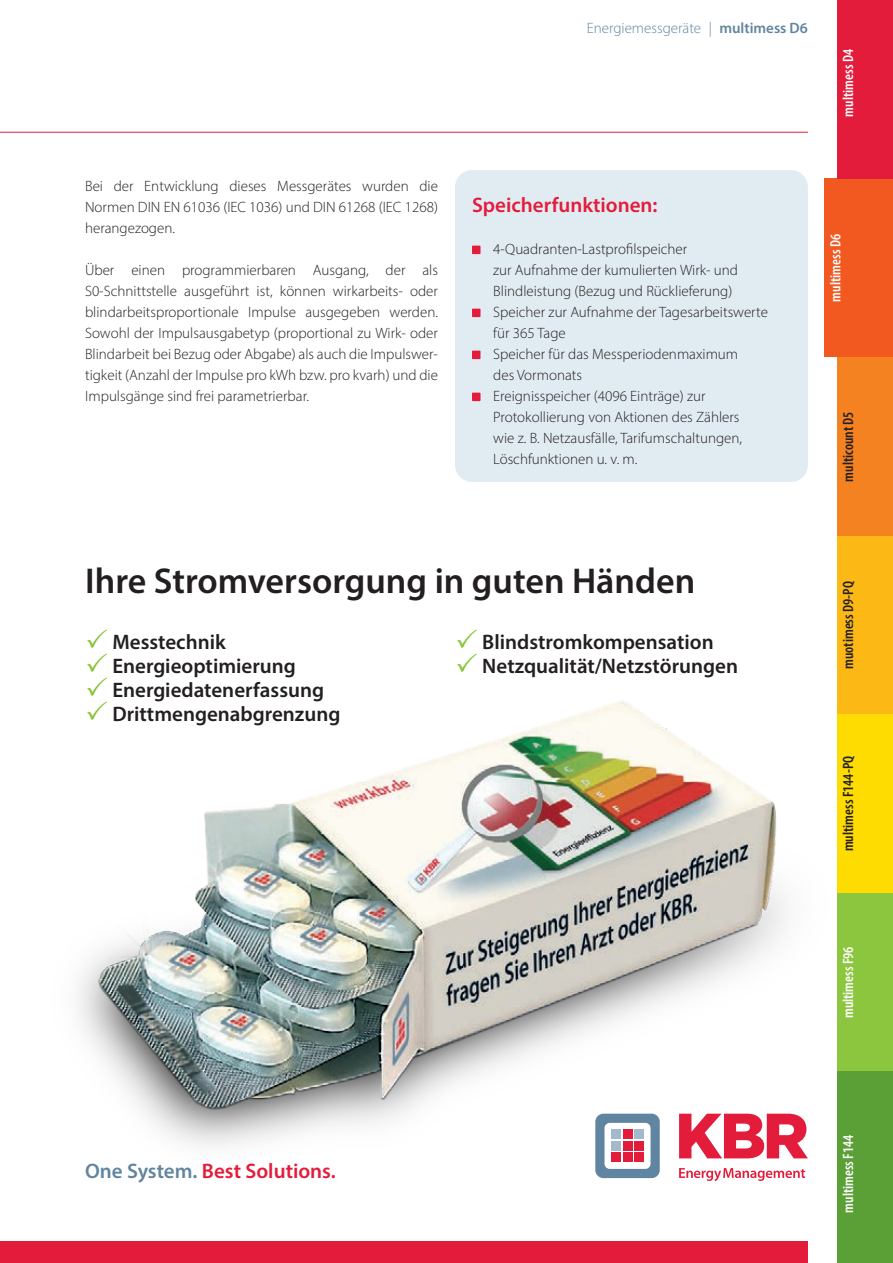
<style>
.page{position:relative;width:893px;height:1263px;background:#fff}
.page>*{position:absolute;margin:0;border:0;box-sizing:border-box;transform-origin:0 0}
.t1{font:600 36px "Myriad Pro";color:#231f20}
.t2{font:600 21px "Myriad Pro";color:#231f20}
.Copy{font:600 21px "Myriad Pro";color:#e41c3b}
.Copy-2{font:300 15px/21px "Myriad Pro";color:#231f20;text-align:justify}
.t3{font:600 condensed 15px "Myriad Pro";color:#fff}
.t4{font:600 condensed 15px "Myriad Pro";color:#231f20}
.Rubrizierung{font:300 15px "Myriad Pro";color:#6085a0}
.s1{font-weight:600}
.s2{color:#6085a0}
</style>
<div class="page">
<hr style="left:0;top:132px;width:808px;height:1px;background:#e41c3b">
<div style="left:455px;top:170px;width:353px;height:312px;background:#e1ecf2;border-radius:17px"></div>
<div style="left:472px;top:246px;width:8px;height:8px;background:#e41c3b"></div>
<div style="left:472px;top:309px;width:8px;height:8px;background:#e41c3b"></div>
<div style="left:472px;top:351px;width:8px;height:8px;background:#e41c3b"></div>
<div style="left:472px;top:393px;width:8px;height:8px;background:#e41c3b"></div>
<img style="left:77px;top:610px;width:761px;height:568px">
<svg style="left:595px;top:1114px;width:65px;height:64px"></svg>
<div style="left:611px;top:1153px;width:10px;height:9px;background:#e41c3b"></div>
<div style="left:611px;top:1141px;width:10px;height:9px;background:#a4bacc"></div>
<div style="left:611px;top:1130px;width:10px;height:9px;background:#a4bacc"></div>
<div style="left:623px;top:1153px;width:9px;height:9px;background:#e41c3b"></div>
<div style="left:623px;top:1141px;width:9px;height:9px;background:#e41c3b"></div>
<div style="left:623px;top:1130px;width:9px;height:9px;background:#e41c3b"></div>
<div style="left:634px;top:1153px;width:10px;height:9px;background:#e41c3b"></div>
<div style="left:634px;top:1141px;width:10px;height:9px;background:#e41c3b"></div>
<div style="left:634px;top:1130px;width:10px;height:9px;background:#a4bacc"></div>
<svg style="left:679px;top:1114px;width:129px;height:44px"></svg>
<svg style="left:679px;top:1168px;width:126px;height:13px"></svg>
<div style="left:0;top:1242px;width:808px;height:21px;background:#e41c3b"></div>
<div style="left:838px;top:536px;width:55px;height:178px;background:#fcb814"></div>
<div style="left:838px;top:714px;width:55px;height:179px;background:#ffdc01"></div>
<div style="left:838px;top:357px;width:55px;height:179px;background:#f58220"></div>
<div style="left:825px;top:179px;width:68px;height:178px;background:#f15921"></div>
<div style="left:838px;top:0;width:55px;height:179px;background:#e41c3b"></div>
<div style="left:838px;top:893px;width:55px;height:178px;background:#8bc63e"></div>
<div style="left:838px;top:1071px;width:55px;height:192px;background:#5b9f37"></div>
<svg style="left:87px;top:629px;width:20px;height:91px"></svg>
<svg style="left:457px;top:629px;width:20px;height:43px"></svg>
<p class="Copy-2" style="left:85px;top:175px;width:354px">Bei der Entwicklung dieses Messgerätes wurden die Normen DIN EN 61036 (IEC 1036) und DIN 61268 (IEC 1268) herangezogen.</p>
<p class="Copy-2" style="left:85px;top:259px;width:354px">Über einen programmierbaren Ausgang, der als S0-Schnittstelle ausgeführt ist, können wirkarbeits- oder blindarbeitsproportionale Impulse ausgegeben werden.<br>Sowohl der Impulsausgabetyp (proportional zu Wirk- oder Blindarbeit bei Bezug oder Abgabe) als auch die Impulswer&shy;tigkeit (Anzahl der Impulse pro kWh bzw. pro kvarh) und die Impulsgänge sind frei parametrierbar.</p>
<p class="Rubrizierung" style="left:587px;top:18px;width:223px">Energiemessgeräte | <span class="s1">multimess D6</span></p>
<p class="t3" style="left:839px;top:117px;width:69px;rotate:-90deg">multimess D4</p>
<p class="Copy" style="left:472px;top:192px;width:187px">Speicherfunktionen:</p>
<p class="Copy-2" style="left:493px;top:238px;width:276px;text-align:left">4-Quadranten-Lastprofilspeicher<br>zur Aufnahme der kumulierten Wirk- und Blindleistung (Bezug und Rücklieferung)<br>Speicher zur Aufnahme der Tagesarbeitswerte für 365 Tage<br>Speicher für das Messperiodenmaximum<br>des Vormonats<br>Ereignisspeicher (4096 Einträge) zur Protokollierung von Aktionen des Zählers<br>wie z. B. Netzausfälle, Tarifumschaltungen, Löschfunktionen u. v. m.</p>
<p class="t3" style="left:826px;top:301px;width:69px;rotate:-90deg">multimess D6</p>
<p class="t4" style="left:839px;top:482px;width:72px;rotate:-90deg">multicount D5</p>
<p class="t1" style="left:85px;top:558px;width:612px">Ihre Stromversorgung in guten Händen</p>
<p class="t2" style="left:112px;top:629px;width:115px">Messtechnik</p>
<p class="t2" style="left:112px;top:653px;width:185px">Energieoptimierung</p>
<p class="t2" style="left:112px;top:677px;width:213px">Energiedatenerfassung</p>
<p class="t2" style="left:112px;top:701px;width:230px">Drittmengenabgrenzung</p>
<p class="t2" style="left:482px;top:629px;width:233px">Blindstromkompensation</p>
<p class="t2" style="left:482px;top:653px;width:257px">Netzqualität/Netzstörungen</p>
<p class="t4" style="left:839px;top:669px;width:89px;rotate:-90deg">muotimess D9-PQ</p>
<p class="t4" style="left:839px;top:851px;width:97px;rotate:-90deg">multimess F144-PQ</p>
<p class="t3" style="left:839px;top:1018px;width:73px;rotate:-90deg">multimess F96</p>
<p class="Copy" style="left:85px;top:1158px;width:252px"><span class="s2">One System.</span> Best Solutions.</p>
<p class="t3" style="left:839px;top:1213px;width:79px;rotate:-90deg">multimess F144</p>
</div>
